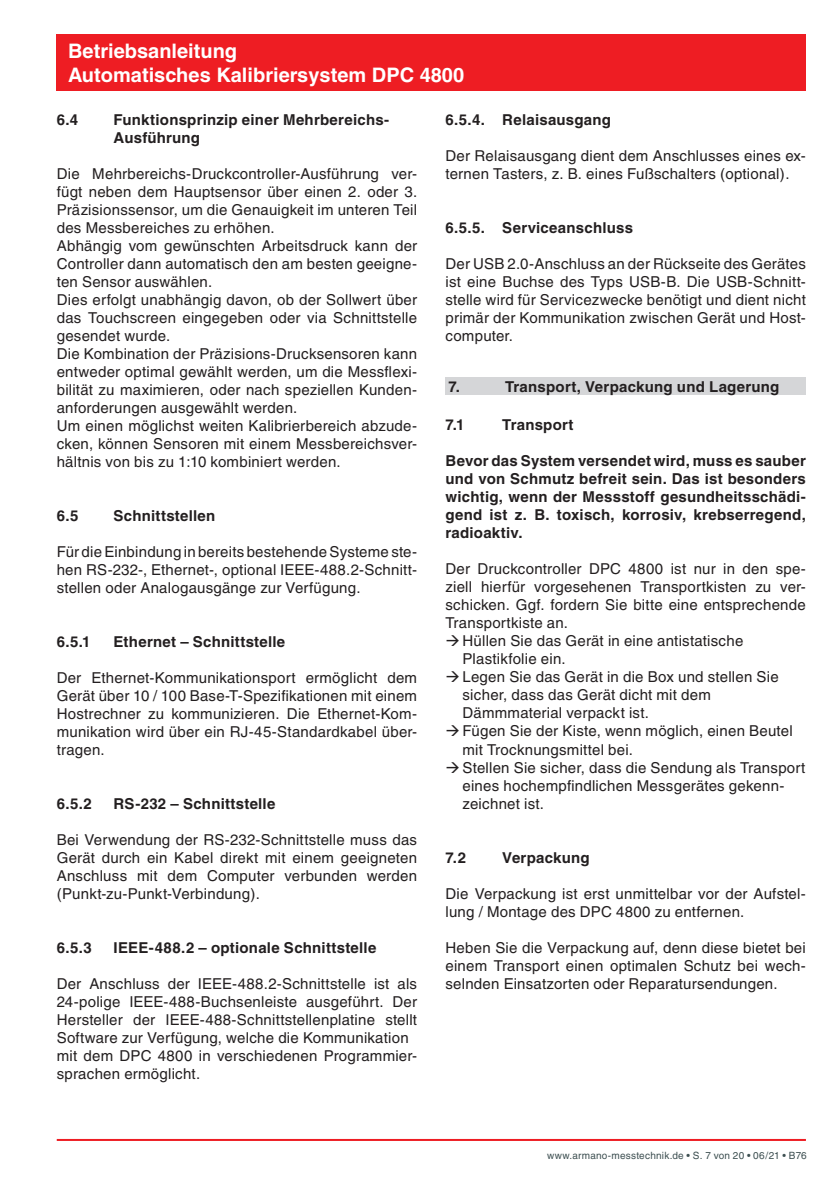
<style>
.page{position:relative;width:840px;height:1191px;background:#fff}
.page>*{position:absolute;margin:0;border:0;box-sizing:border-box;transform-origin:0 0}
.t1{font:700 20px/24px "Helvetica";color:#fff}
.t2{font:15px/18px "Helvetica";letter-spacing:.015em;color:#231f20;text-align:justify}
.t3{font:700 15px/18px "Helvetica";letter-spacing:.015em;color:#231f20}
.t4{font:10px "Helvetica";letter-spacing:.02em;color:#3d4f51}
</style>
<div class="page">
<hr style="left:57px;top:1139px;width:748px;height:2px;background:#ee1d23">
<div style="left:57px;top:34px;width:748px;height:57px;background:#ee1d23"></div>
<div style="left:445px;top:377px;width:360px;height:17px;background:#d5d6d8"></div>
<h1 class="t1" style="left:68px;top:39px;width:397px">Betriebsanleitung<br>Automatisches Kalibriersystem DPC 4800</h1>
<p class="t3" style="left:57px;top:110px;width:23px">6.4</p>
<p class="t3" style="left:113px;top:110px;width:277px">Funktionsprinzip einer Mehrbereichs-<br>Ausführung</p>
<p class="t2" style="left:57px;top:165px;width:362px;text-align:left">Die Mehrbereichs-Druckcontroller-Ausführung ver&shy;fügt neben dem Hauptsensor über einen 2. oder 3.<br>Präzisionssensor, um die Genauigkeit im unteren Teil des Messbereiches zu erhöhen.<br>Abhängig vom gewünschten Arbeitsdruck kann der Controller dann automatisch den am besten geeigne&shy;ten Sensor auswählen.<br>Dies erfolgt unabhängig davon, ob der Sollwert über das Touchscreen eingegeben oder via Schnittstelle gesendet wurde.<br>Die Kombination der Präzisions-Drucksensoren kann entweder optimal gewählt werden, um die Messflexi&shy;bilität zu maximieren, oder nach speziellen Kunden&shy;anforderungen ausgewählt werden.<br>Um einen möglichst weiten Kalibrierbereich abzude&shy;cken, können Sensoren mit einem Messbereichsver&shy;hältnis von bis zu 1:10 kombiniert werden.</p>
<p class="t3" style="left:445px;top:110px;width:167px">6.5.4. Relaisausgang</p>
<p class="t2" style="left:445px;top:147px;width:361px">Der Relaisausgang dient dem Anschlusses eines ex&shy;ternen Tasters, z. B. eines Fußschalters (optional).</p>
<p class="t3" style="left:445px;top:218px;width:189px">6.5.5. Serviceanschluss</p>
<p class="t2" style="left:445px;top:255px;width:361px">Der USB 2.0-Anschluss an der Rückseite des Gerätes ist eine Buchse des Typs USB-B. Die USB-Schnitt&shy;stelle wird für Servicezwecke benötigt und dient nicht primär der Kommunikation zwischen Gerät und Host&shy;computer.</p>
<p class="t3" style="left:448px;top:377px;width:13px">7.</p>
<p class="t3" style="left:505px;top:377px;width:275px">Transport, Verpackung und Lagerung</p>
<p class="t3" style="left:445px;top:416px;width:21px">7.1</p>
<p class="t3" style="left:502px;top:416px;width:73px">Transport</p>
<p class="t3" style="left:445px;top:452px;width:361px;text-align:justify">Bevor das System versendet wird, muss es sauber und von Schmutz befreit sein. Das ist besonders wichtig, wenn der Messstoff gesundheitsschädi&shy;gend ist z. B. toxisch, korrosiv, krebserregend, radioaktiv.</p>
<p class="t2" style="left:445px;top:560px;width:361px">Der Druckcontroller DPC 4800 ist nur in den spe-</p>
<p class="t2" style="left:445px;top:578px;width:361px">ziell hierfür vorgesehenen Transportkisten zu ver-</p>
<p class="t2" style="left:445px;top:596px;width:361px">schicken. Ggf. fordern Sie bitte eine entsprechende</p>
<p class="t2" style="left:445px;top:614px;width:124px">Transportkiste an.</p>
<p class="t2" style="left:462px;top:632px;width:282px">Hüllen Sie das Gerät in eine antistatische</p>
<p class="t2" style="left:462px;top:650px;width:104px">Plastikfolie ein.</p>
<p class="t2" style="left:462px;top:668px;width:317px">Legen Sie das Gerät in die Box und stellen Sie</p>
<p class="t2" style="left:462px;top:686px;width:250px">sicher, dass das Gerät dicht mit dem</p>
<p class="t2" style="left:462px;top:704px;width:188px">Dämmmaterial verpackt ist.</p>
<p class="t2" style="left:462px;top:722px;width:331px">Fügen Sie der Kiste, wenn möglich, einen Beutel</p>
<p class="t2" style="left:462px;top:740px;width:172px">mit Trocknungsmittel bei.</p>
<p class="t2" style="left:462px;top:758px;width:344px">Stellen Sie sicher, dass die Sendung als Transport</p>
<p class="t2" style="left:462px;top:776px;width:323px">eines hochempfindlichen Messgerätes gekenn-</p>
<p class="t2" style="left:462px;top:794px;width:83px">zeichnet ist.</p>
<p class="t3" style="left:57px;top:506px;width:23px">6.5</p>
<p class="t3" style="left:113px;top:506px;width:103px">Schnittstellen</p>
<p class="t2" style="left:57px;top:543px;width:361px">Für die Einbindung in bereits bestehende Systeme ste&shy;hen RS-232-, Ethernet-, optional IEEE-488.2-Schnitt&shy;stellen oder Analogausgänge zur Verfügung.</p>
<p class="t3" style="left:57px;top:632px;width:35px">6.5.1</p>
<p class="t3" style="left:113px;top:632px;width:173px">Ethernet – Schnittstelle</p>
<p class="t2" style="left:57px;top:669px;width:362px">Der Ethernet-Kommunikationsport ermöglicht dem Gerät über 10 / 100 Base-T-Spezifikationen mit einem Hostrechner zu kommunizieren. Die Ethernet-Kom&shy;munikation wird über ein RJ-45-Standardkabel über&shy;tragen.</p>
<p class="t3" style="left:57px;top:794px;width:37px">6.5.2</p>
<p class="t3" style="left:113px;top:794px;width:163px">RS-232 – Schnittstelle</p>
<p class="t2" style="left:57px;top:831px;width:362px">Bei Verwendung der RS-232-Schnittstelle muss das Gerät durch ein Kabel direkt mit einem geeigneten Anschluss mit dem Computer verbunden werden (Punkt-zu-Punkt-Verbindung).</p>
<p class="t3" style="left:445px;top:848px;width:22px">7.2</p>
<p class="t3" style="left:502px;top:848px;width:89px">Verpackung</p>
<p class="t2" style="left:445px;top:884px;width:361px">Die Verpackung ist erst unmittelbar vor der Aufstel&shy;lung / Montage des DPC 4800 zu entfernen.</p>
<p class="t2" style="left:445px;top:938px;width:361px">Heben Sie die Verpackung auf, denn diese bietet bei einem Transport einen optimalen Schutz bei wech&shy;selnden Einsatzorten oder Reparatursendungen.</p>
<p class="t3" style="left:57px;top:938px;width:36px">6.5.3</p>
<p class="t3" style="left:113px;top:938px;width:264px">IEEE-488.2 – optionale Schnittstelle</p>
<p class="t2" style="left:57px;top:975px;width:361px;text-align:left">Der Anschluss der IEEE-488.2-Schnittstelle ist als 24-polige IEEE-488-Buchsenleiste ausgeführt. Der Hersteller der IEEE-488-Schnittstellenplatine stellt Software zur Verfügung, welche die Kommunikation mit dem DPC 4800 in verschiedenen Programmier&shy;sprachen ermöglicht.</p>
<p class="t4" style="left:547px;top:1149px;width:261px">www.armano-messtechnik.de • S. 7 von 20 • 06/21 • B76</p>
</div>
